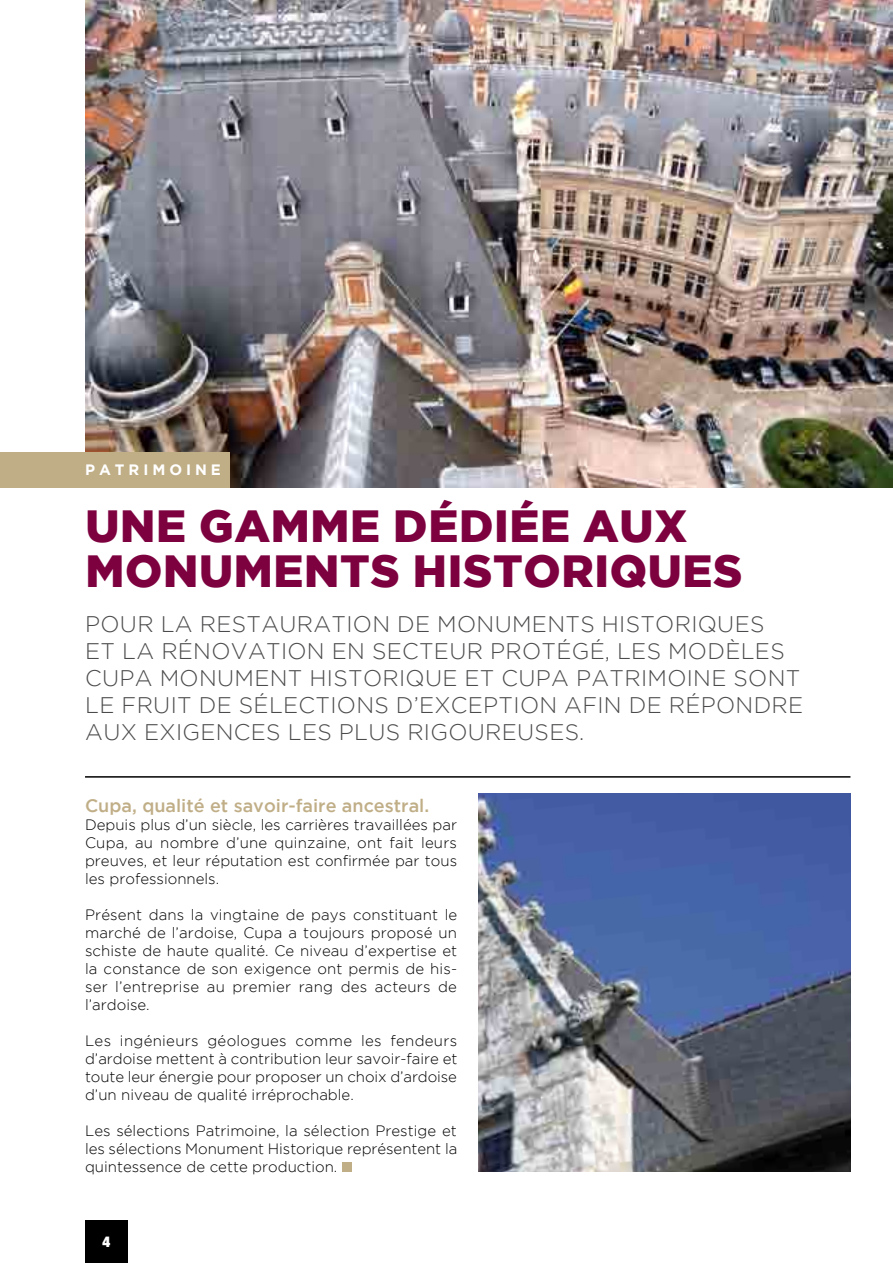
<style>
.page{position:relative;width:893px;height:1263px;background:#fff}
.page>*{position:absolute;margin:0;border:0;box-sizing:border-box;transform-origin:0 0}
.t1{font:900 45px "Gotham";letter-spacing:.015em;color:#7d003f}
.t2{font:300 22.5px "Gotham";letter-spacing:.015em;color:#4b4b4d}
.t3{font:500 18px "Gotham";color:#c0ae87}
.t4{font:300 15px/18px "Gotham";color:#000;text-align:justify}
.t5{font:700 15px "Gotham";letter-spacing:.265em;color:#fff}
.t6{font:900 expanded 15px "Helvetica Neue LT";color:#fff}
</style>
<div class="page">
<div style="left:85px;top:1220px;width:43px;height:43px;background:#000"></div>
<hr style="left:892px;top:0;width:1px;height:1172px;background:#f5f1e8">
<img style="left:85px;top:0;width:808px;height:488px">
<hr style="left:85px;top:776px;width:765px;height:2px;background:#000">
<div style="left:342px;top:1162px;width:10px;height:10px;background:#c0ae87"></div>
<div style="left:0;top:452px;width:230px;height:36px;background:#c0ae87"></div>
<img style="left:478px;top:794px;width:372px;height:378px">
<p class="t5" style="left:85px;top:461px;width:137px">PATRIMOIN E</p>
<h1 class="t1" style="left:85px;top:500px;width:34px">UNE</h1>
<h1 class="t1" style="left:199px;top:500px;width:73px">GAMME</h1>
<h1 class="t1" style="left:393px;top:500px;width:30px">DÉDIÉE</h1>
<h1 class="t1" style="left:583px;top:500px;width:106px">AUX</h1>
<h1 class="t1" style="left:85px;top:545px;width:183px">MONUMENT</h1>
<h1 class="t1" style="left:370px;top:545px;width:374px">S HISTORIQUES</h1>
<h2 class="t2" style="left:85px;top:611px;width:131px">POURLA RESTA</h2>
<h2 class="t2" style="left:279px;top:611px;width:34px">URATION</h2>
<h2 class="t2" style="left:397px;top:611px;width:59px">DE MON</h2>
<h2 class="t2" style="left:495px;top:611px;width:35px">UMENTS</h2>
<h2 class="t2" style="left:602px;top:611px;width:15px">HISTORIQ</h2>
<h2 class="t2" style="left:717px;top:611px;width:32px">UES</h2>
<h2 class="t2" style="left:85px;top:638px;width:93px">ETLARÉNOVATION</h2>
<h2 class="t2" style="left:332px;top:638px;width:57px">EN SECTE</h2>
<h2 class="t2" style="left:449px;top:638px;width:58px">UR PROTÉGÉ</h2>
<h2 class="t2" style="left:605px;top:638px;width:27px">, LES</h2>
<h2 class="t2" style="left:668px;top:638px;width:18px">MODÈLES</h2>
<h2 class="t2" style="left:85px;top:665px;width:93px">CUPA MON</h2>
<h2 class="t2" style="left:217px;top:665px;width:35px">UMENT</h2>
<h2 class="t2" style="left:310px;top:665px;width:15px">HISTORIQ</h2>
<h2 class="t2" style="left:425px;top:665px;width:167px">UE ET CUPA PATRIMOINE</h2>
<h2 class="t2" style="left:733px;top:665px;width:18px">SONT</h2>
<h2 class="t2" style="left:85px;top:692px;width:170px">LE FRUITDE SÉLECTIONS</h2>
<h2 class="t2" style="left:396px;top:692px;width:39px">D’EXCEPTION</h2>
<h2 class="t2" style="left:564px;top:692px;width:15px">AFIN</h2>
<h2 class="t2" style="left:629px;top:692px;width:58px">DE RÉPONDRE</h2>
<h2 class="t2" style="left:85px;top:719px;width:75px">AUX EXIGENCES</h2>
<h2 class="t2" style="left:288px;top:719px;width:15px">LES</h2>
<h2 class="t2" style="left:339px;top:719px;width:84px">PLUSRIGO</h2>
<h2 class="t2" style="left:468px;top:719px;width:82px">UREUSES</h2>
<h2 class="t2" style="left:579px;top:719px;width:7px">.</h2>
<p class="t3" style="left:85px;top:795px;width:346px">Cupa, qualité et savoir-faire ancestral.</p>
<p class="t4" style="left:85px;top:815px;width:374px">Depuis plus d’un siècle, les carrières travaillées par Cupa, au nombre d’une quinzaine, ont fait leurs preuves, et leur réputation est confirmée par tous les professionnels.</p>
<p class="t4" style="left:85px;top:905px;width:374px">Présent dans la vingtaine de pays constituant le marché de l’ardoise, Cupa a toujours proposé un schiste de haute qualité. Ce niveau d’expertise et la constance de son exigence ont permis de his&shy;ser l’entreprise au premier rang des acteurs de l’ardoise.</p>
<p class="t4" style="left:85px;top:1031px;width:374px">Les ingénieurs géologues comme les fendeurs d’ardoise mettent à contribution leur savoir-faire et toute leur énergie pour proposer un choix d’ardoise d’un niveau de qualité irréprochable.</p>
<p class="t4" style="left:85px;top:1121px;width:374px">Les sélections Patrimoine, la sélection Prestige et les sélections Monument Historique représentent la quintessence de cette production.</p>
<p class="t6" style="left:103px;top:1232px;width:9px">4</p>
</div>
